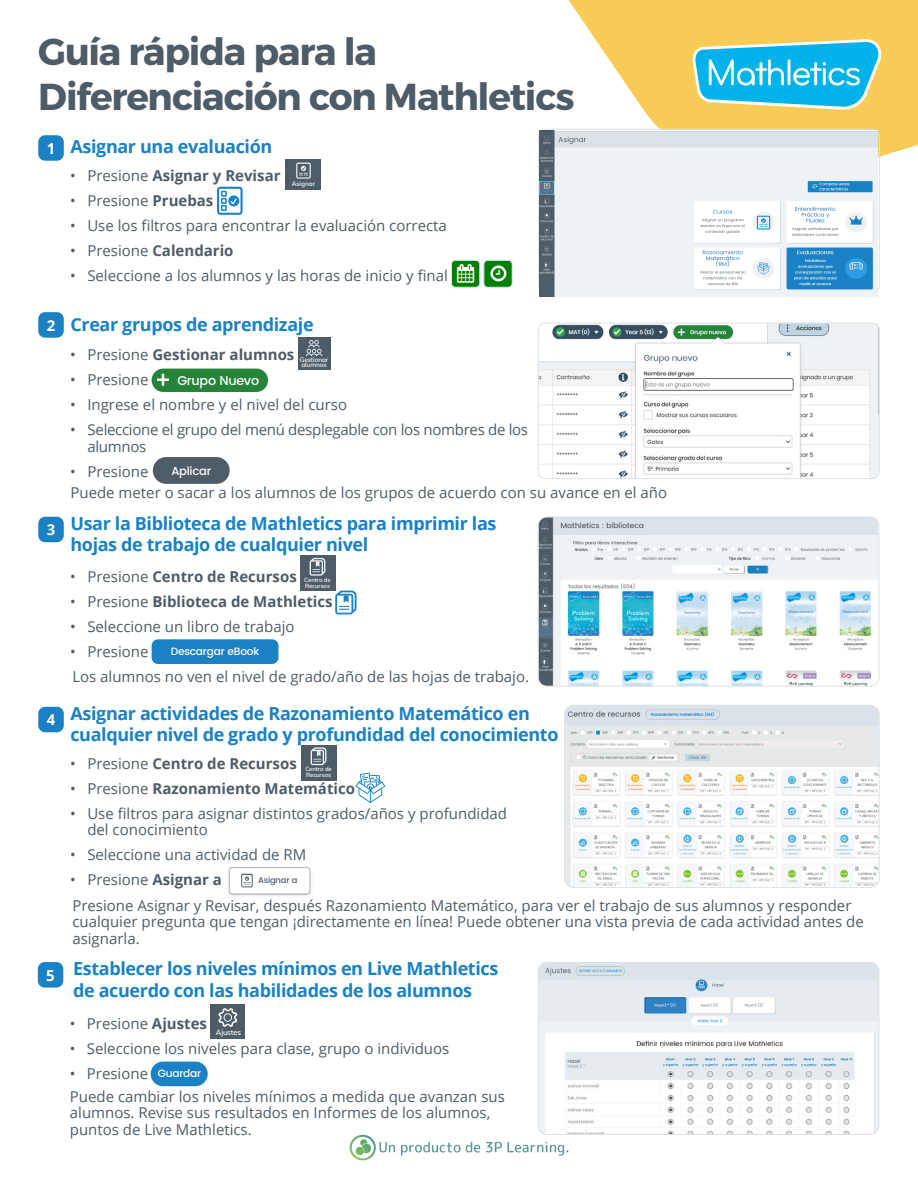
<style>
.page{position:relative;width:918px;height:1188px;background:#fff}
.page>*{position:absolute;margin:0;border:0;box-sizing:border-box;transform-origin:0 0}
.t1{font:700 37.5px/45px "Montserrat";letter-spacing:-.03em;color:#4e5c67}
.t2{font:700 18px/21.6px "Open Sans";letter-spacing:-.02em;color:#1981c4}
.t3{font:15px/16.5px "Open Sans";color:#4e5c67}
.t4{font:700 15px "Open Sans";color:#4e5c67}
.t5{font:15px/16.5px "Open Sans";letter-spacing:-.02em;color:#4e5c67}
.t6{font:700 15px "Open Sans";color:#fff}
.t7{font:500 12.75px "Poppins";letter-spacing:-.02em;color:#fff}
.t8{font:500 11.55px "Poppins";letter-spacing:-.02em;color:#fff}
.t9{font:500 10.65px "Poppins";letter-spacing:-.02em;color:#fff}
.t10{font:500 8.4px "Poppins";letter-spacing:-.02em;color:#4e5c67}
.t11{font:600 7.5px "Muli";letter-spacing:-.02em;color:#fff}
.t12{font:600 6.45px/5.4px "Muli";letter-spacing:-.01em;color:#fff}
.t13{font:600 5.85px/6.1px "Muli";letter-spacing:-.01em;color:#fff}
.s1{font-size:15px;color:#fff}
.s2{font-weight:400}
.s3{font-weight:700}
</style>
<div class="page">
<svg style="left:543px;top:0;width:375px;height:157px;fill:#f7cb55"></svg>
<svg style="left:693px;top:39px;width:188px;height:71px;background:#58c4d5"></svg>
<div style="left:38px;top:135px;width:26px;height:26px;background:#1981c4;border-radius:7px"></div>
<div style="left:286px;top:159px;width:35px;height:31px;background:#4e5c67"></div>
<svg style="left:296px;top:163px;width:15px;height:16px"></svg>
<svg style="left:217px;top:187px;width:26px;height:28px"></svg>
<img style="left:451px;top:262px;width:29px;height:25px">
<div style="left:451px;top:260px;width:29px;height:27px;border:1px solid #dbe3e9;border-radius:4px"></div>
<img style="left:484px;top:260px;width:28px;height:27px">
<div style="left:484px;top:260px;width:28px;height:27px;border:1px solid #dbe3e9;border-radius:4px"></div>
<div style="left:211px;top:1005px;width:34px;height:34px;background:#4e5c67"></div>
<svg style="left:218px;top:1008px;width:19px;height:19px"></svg>
<div style="left:151px;top:1062px;width:57px;height:24px;background:#1981c4;border-radius:12px"></div>
<img style="left:538px;top:962px;width:341px;height:172px">
<div style="left:538px;top:962px;width:341px;height:173px;border:1px solid #dbe3e9;border-radius:9px"></div>
<div style="left:38px;top:962px;width:25px;height:26px;background:#1981c4;border-radius:7px"></div>
<img style="left:538px;top:517px;width:340px;height:168px">
<div style="left:538px;top:517px;width:341px;height:170px;border:1px solid #dbe3e9;border-radius:9px"></div>
<div style="left:300px;top:555px;width:35px;height:36px;background:#4e5c67"></div>
<svg style="left:310px;top:558px;width:15px;height:18px"></svg>
<svg style="left:335px;top:591px;width:22px;height:23px"></svg>
<div style="left:38px;top:517px;width:26px;height:25px;background:#1981c4;border-radius:7px"></div>
<div style="left:152px;top:639px;width:127px;height:25px;background:#1981c4;border-radius:6px"></div>
<img style="left:538px;top:323px;width:341px;height:155px">
<div style="left:538px;top:323px;width:342px;height:156px;border:1px solid #dbe3e9;border-radius:7px"></div>
<div style="left:298px;top:337px;width:32px;height:32px;background:#4e5c67"></div>
<svg style="left:306px;top:340px;width:16px;height:16px"></svg>
<div style="left:153px;top:457px;width:77px;height:27px;background:#4e5c67;border-radius:13px"></div>
<div style="left:38px;top:312px;width:26px;height:26px;background:#1981c4;border-radius:7px"></div>
<div style="left:152px;top:369px;width:116px;height:23px;background:#24853a;border-radius:12px"></div>
<svg style="left:157px;top:374px;width:12px;height:12px"></svg>
<div style="left:301px;top:745px;width:35px;height:35px;background:#4e5c67"></div>
<svg style="left:311px;top:747px;width:15px;height:18px"></svg>
<img style="left:566px;top:707px;width:312px;height:179px">
<div style="left:564px;top:705px;width:316px;height:183px;border:1px solid #dbe3e9;border-radius:9px"></div>
<svg style="left:355px;top:773px;width:30px;height:30px"></svg>
<div style="left:38px;top:707px;width:26px;height:25px;background:#1981c4;border-radius:7px"></div>
<img style="left:228px;top:867px;width:83px;height:29px">
<div style="left:257px;top:875px;width:49px;height:12px;background:#fff"></div>
<svg style="left:401px;top:1142px;width:79px;height:13px"></svg>
<svg style="left:486px;top:1142px;width:82px;height:14px"></svg>
<svg style="left:350px;top:1135px;width:45px;height:25px"></svg>
<img style="left:539px;top:130px;width:339px;height:167px">
<h1 class="t1" style="left:38px;top:29px;width:538px">Guía rápida para la<br>Diferenciación con Mathletics</h1>
<p class="t2" style="left:47px;top:136px;width:227px"><span class="s1">1</span> Asignar una evaluación</p>
<p class="t6" style="left:47px;top:315px;width:10px">2</p>
<p class="t6" style="left:47px;top:519px;width:10px">3</p>
<p class="t6" style="left:47px;top:709px;width:10px">4</p>
<p class="t6" style="left:46px;top:965px;width:10px">5</p>
<p class="t4" style="left:70px;top:165px;width:212px"><span class="s2">• Presione</span> Asignar y Revisar</p>
<p class="t3" style="left:70px;top:192px;width:145px">• Presione <span class="s3">Pruebas</span></p>
<p class="t3" style="left:70px;top:217px;width:378px">• Use los filtros para encontrar la evaluación correcta</p>
<p class="t4" style="left:70px;top:240px;width:165px"><span class="s2">• Presione</span> Calendario</p>
<p class="t3" style="left:70px;top:267px;width:379px">• Seleccione a los alumnos y las horas de inicio y final</p>
<p class="t12" style="left:292px;top:181px;width:25px">Asignar</p>
<p class="t2" style="left:70px;top:314px;width:245px">Crear grupos de aprendizaje</p>
<p class="t12" style="left:300px;top:357px;width:30px">Gestionar alumnos</p>
<p class="t4" style="left:70px;top:344px;width:226px"><span class="s2">• Presione</span> Gestionar alumnos</p>
<p class="t3" style="left:70px;top:371px;width:80px">• Presione</p>
<p class="t3" style="left:70px;top:396px;width:278px">• Ingrese el nombre y el nivel del curso</p>
<p class="t5" style="left:87px;top:421px;width:442px;text-indent:-17px">• Seleccione el grupo del menú desplegable con los nombres de los alumnos</p>
<p class="t3" style="left:70px;top:463px;width:80px">• Presione</p>
<p class="t7" style="left:177px;top:371px;width:83px">Grupo Nuevo</p>
<p class="t8" style="left:171px;top:462px;width:41px">Aplicar</p>
<p class="t3" style="left:70px;top:484px;width:598px">Puede meter o sacar a los alumnos de los grupos de acuerdo con su avance en el año</p>
<p class="t2" style="left:70px;top:512px;width:428px">Usar la Biblioteca de Mathletics para imprimir las hojas de trabajo de cualquier nivel</p>
<p class="t13" style="left:304px;top:576px;width:28px">Centro de<br>Recursos</p>
<p class="t4" style="left:70px;top:566px;width:228px"><span class="s2">• Presione</span> Centro de Recursos</p>
<p class="t4" style="left:70px;top:591px;width:264px"><span class="s2">• Presione</span> Biblioteca de Mathletics</p>
<p class="t3" style="left:70px;top:618px;width:226px">• Seleccione un libro de trabajo</p>
<p class="t3" style="left:70px;top:643px;width:80px">• Presione</p>
<p class="t9" style="left:171px;top:644px;width:90px">Descargar eBook</p>
<p class="t3" style="left:72px;top:668px;width:458px">Los alumnos no ven el nivel de grado/año de las hojas de trabajo.</p>
<p class="t2" style="left:70px;top:702px;width:490px">Asignar actividades de Razonamiento Matemático en cualquier nivel de grado y profundidad del conocimiento</p>
<p class="t4" style="left:70px;top:753px;width:228px"><span class="s2">• Presione</span> Centro de Recursos</p>
<p class="t4" style="left:70px;top:778px;width:286px"><span class="s2">• Presione</span> Razonamiento Matemático</p>
<p class="t3" style="left:87px;top:805px;width:421px;text-indent:-17px">• Use filtros para asignar distintos grados/años y profundidad del conocimiento</p>
<p class="t3" style="left:70px;top:846px;width:238px">• Seleccione una actividad de RM</p>
<p class="t3" style="left:70px;top:871px;width:153px">• Presione <span class="s3">Asignar a</span></p>
<p class="t13" style="left:305px;top:766px;width:28px">Centro de<br>Recursos</p>
<p class="t10" style="left:258px;top:874px;width:41px">Asignar a</p>
<p class="t3" style="left:72px;top:897px;width:793px">Presione Asignar y Revisar, después Razonamiento Matemático, para ver el trabajo de sus alumnos y responder cualquier pregunta que tengan ¡directamente en línea! Puede obtener una vista previa de cada actividad antes de asignarla.</p>
<p class="t2" style="left:73px;top:957px;width:427px">Establecer los niveles mínimos en Live Mathletics de acuerdo con las habilidades de los alumnos</p>
<p class="t3" style="left:70px;top:1015px;width:139px">• Presione <span class="s3">Ajustes</span></p>
<p class="t3" style="left:70px;top:1040px;width:381px">• Seleccione los niveles para clase, grupo o individuos</p>
<p class="t3" style="left:70px;top:1065px;width:80px">• Presione</p>
<p class="t11" style="left:216px;top:1027px;width:27px">Ajustes</p>
<p class="t9" style="left:158px;top:1065px;width:45px">Guardar</p>
<p class="t3" style="left:70px;top:1088px;width:437px">Puede cambiar los niveles mínimos a medida que avanzan sus alumnos. Revise sus resultados en Informes de los alumnos, puntos de Live Mathletics.</p>
</div>
